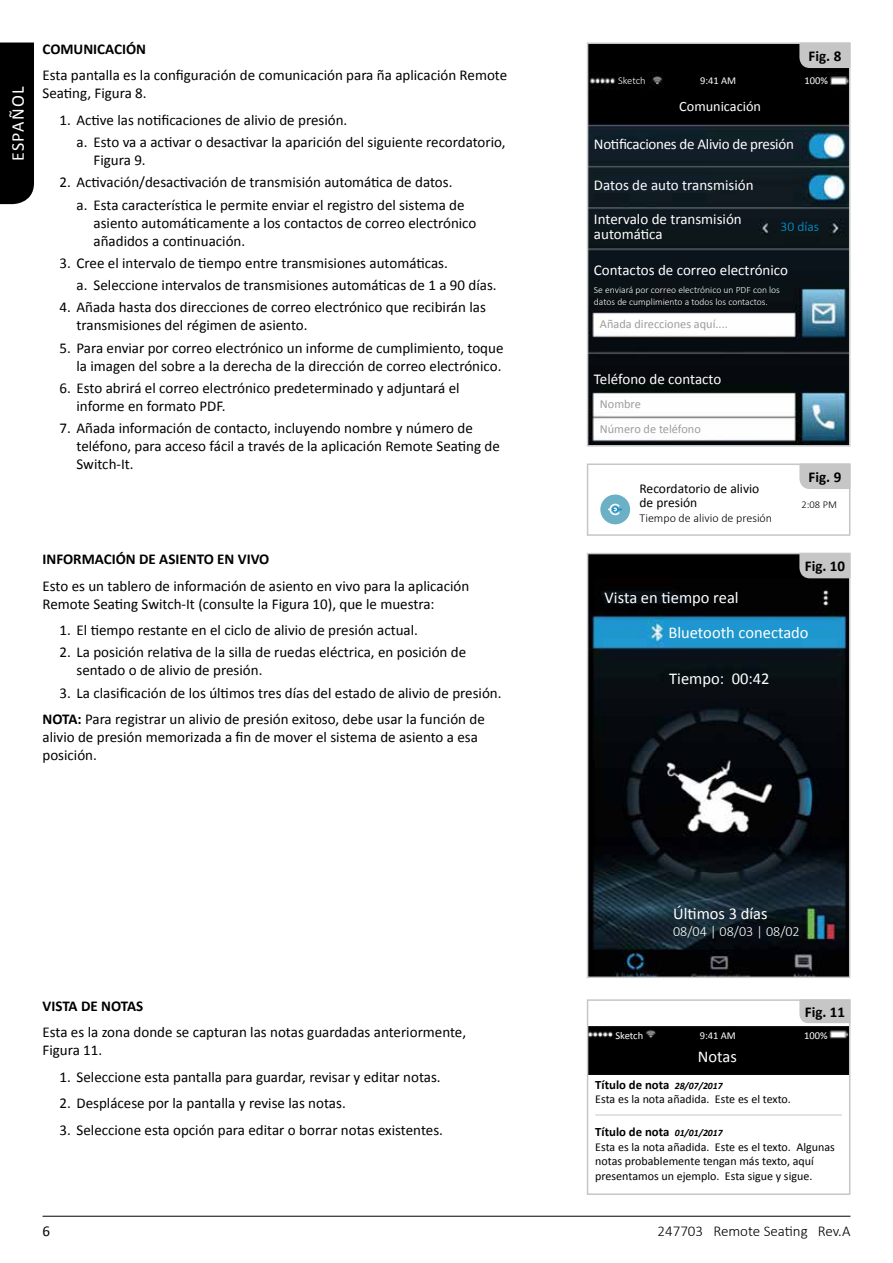
<style>
.page{position:relative;width:893px;height:1263px;background:#fff}
.page>*{position:absolute;margin:0;border:0;box-sizing:border-box;transform-origin:0 0}
.t1{font:18px "Calibri";letter-spacing:.08em;color:#fff}
.t2{font:16.5px/34.7px "Calibri";color:#fff}
.t3{font:15px/18px "Calibri";color:#000}
.t4{font:15px/15px "Calibri";color:#fff}
.t5{font:700 15px "Calibri";color:#000}
.t6{font:15px "Calibri";letter-spacing:-.02em;color:#fff}
.t7{font:300 15px "Calibri";color:#000}
.t8{font:14.25px "Calibri";color:#fff}
.t9{font:300 14.1px "Calibri";color:#fff}
.t10{font:13.5px/13.5px "Calibri";color:#000}
.t11{font:300 13.5px "Calibri";color:#009fe3}
.t12{font:700 12.75px "Calibri";color:#000}
.t13{font:12.3px/24.3px "Calibri";color:#9d9d9c}
.t14{font:12px/14.4px "Calibri";color:#000}
.t15{font:300 12px "Calibri";color:#000}
.t16{font:10.5px "Calibri";color:#fff}
.t17{font:300 10.5px "Calibri";letter-spacing:-.005em;color:#fff}
.t18{font:300 10.5px "Calibri";color:#000}
.t19{font:300 9.6px/11.6px "Calibri";color:#fff}
.s1{font-weight:700}
.s2{font-style:italic;font-size:9.75px}
</style>
<div class="page">
<hr style="left:43px;top:1216px;width:807px;height:1px;background:#000">
<div style="left:0;top:43px;width:34px;height:161px;background:#000"></div>
<div style="left:590px;top:1027px;width:257px;height:47px;background:#000"></div>
<div style="left:587px;top:999px;width:263px;height:196px;border:2px solid #c6c6c6"></div>
<div style="left:588px;top:43px;width:262px;height:403px;background:#000"></div>
<img style="left:590px;top:72px;width:257px;height:371px">
<div style="left:587px;top:43px;width:263px;height:403px;border:2px solid #c6c6c6"></div>
<div style="left:588px;top:554px;width:262px;height:423px;background:#000"></div>
<img style="left:590px;top:578px;width:257px;height:397px">
<div style="left:587px;top:553px;width:263px;height:425px;border:2px solid #c6c6c6"></div>
<div style="left:587px;top:463px;width:263px;height:73px;border:2px solid #c6c6c6"></div>
<svg style="left:799px;top:43px;width:51px;height:25px"></svg>
<svg style="left:799px;top:553px;width:51px;height:25px"></svg>
<svg style="left:799px;top:999px;width:51px;height:24px"></svg>
<svg style="left:799px;top:463px;width:51px;height:26px"></svg>
<div style="left:600px;top:495px;width:30px;height:29px;background:#6cb0c5;border-radius:50%"></div>
<svg style="left:608px;top:504px;width:14px;height:11px"></svg>
<hr style="left:595px;top:1114px;width:247px;height:1px;background:#c6c6c6">
<p class="t1" style="left:6px;top:161px;width:77px;rotate:-90deg">ESPAÑOL</p>
<p class="t5" style="left:43px;top:39px;width:105px">COMUNICACIÓN</p>
<p class="t3" style="left:43px;top:66px;width:466px">Esta pantalla es la configuración de comunicación para ña aplicación Remote<br>Seating, Figura 8.</p>
<p class="t3" style="left:77px;top:109px;width:431px;line-height:22.2px;text-indent:-17px">1. Active las notificaciones de alivio de presión.<br>a. Esto va a activar o desactivar la aparición del siguiente recordatorio,</p>
<p class="t3" style="left:94px;top:151px;width:54px">Figura 9.</p>
<p class="t3" style="left:77px;top:171px;width:390px;line-height:22.2px;text-indent:-17px">2. Activación/desactivación de transmisión automática de datos. a. Esta característica le permite enviar el registro del sistema de</p>
<p class="t3" style="left:94px;top:214px;width:384px">asiento automáticamente a los contactos de correo electrónico añadidos a continuación.</p>
<p class="t3" style="left:77px;top:252px;width:422px;line-height:22.2px;text-indent:-17px">3. Cree el intervalo de tiempo entre transmisiones automáticas.<br>a. Seleccione intervalos de transmisiones automáticas de 1 a 90 días.</p>
<p class="t3" style="left:77px;top:298px;width:411px;text-indent:-17px">4. Añada hasta dos direcciones de correo electrónico que recibirán las transmisiones del régimen de asiento.</p>
<p class="t3" style="left:60px;top:339px;width:445px;text-align:right">5. Para enviar por correo electrónico un informe de cumplimiento, toque la imagen del sobre a la derecha de la dirección de correo electrónico.</p>
<p class="t3" style="left:77px;top:379px;width:385px;text-indent:-17px">6. Esto abrirá el correo electrónico predeterminado y adjuntará el informe en formato PDF.</p>
<p class="t3" style="left:77px;top:419px;width:425px;text-indent:-17px">7. Añada información de contacto, incluyendo nombre y número de teléfono, para acceso fácil a través de la aplicación Remote Seating de<br>Switch-It.</p>
<p class="t5" style="left:43px;top:549px;width:228px">INFORMACIÓN DE ASIENTO EN VIVO</p>
<p class="t3" style="left:43px;top:577px;width:428px">Esto es un tablero de información de asiento en vivo para la aplicación<br>Remote Seating Switch-It (consulte la Figura 10), que le muestra:</p>
<p class="t3" style="left:60px;top:621px;width:360px">1. El tiempo restante en el ciclo de alivio de presión actual.</p>
<p class="t3" style="left:77px;top:643px;width:391px;text-indent:-17px">2. La posición relativa de la silla de ruedas eléctrica, en posición de sentado o de alivio de presión.</p>
<p class="t3" style="left:43px;top:679px;width:461px;line-height:26.5px;text-indent:17px">3. La clasificación de los últimos tres días del estado de alivio de presión.<br><span class="s1">NOTA:</span> Para registrar un alivio de presión exitoso, debe usar la función de</p>
<p class="t3" style="left:43px;top:728px;width:437px">alivio de presión memorizada a fin de mover el sistema de asiento a esa posición.</p>
<p class="t17" style="left:618px;top:74px;width:29px">Sketch</p>
<p class="t5" style="left:809px;top:46px;width:34px">Fig. 8</p>
<p class="t16" style="left:700px;top:74px;width:38px">9:41 AM</p>
<p class="t16" style="left:805px;top:74px;width:25px">100%</p>
<p class="t8" style="left:679px;top:97px;width:83px">Comunicación</p>
<p class="t6" style="left:594px;top:135px;width:201px">Notificaciones de Alivio de presión</p>
<p class="t4" style="left:594px;top:178px;width:161px">Datos de auto transmisión</p>
<p class="t4" style="left:594px;top:212px;width:149px">Intervalo de transmisión automática</p>
<p class="t4" style="left:594px;top:263px;width:196px">Contactos de correo electrónico</p>
<p class="t11" style="left:781px;top:218px;width:40px">30 días</p>
<p class="t19" style="left:594px;top:284px;width:188px">Se enviará por correo electrónico un PDF con los datos de cumplimiento a todos los contactos.</p>
<p class="t13" style="left:600px;top:312px;width:130px">Añada direcciones aquí....</p>
<p class="t4" style="left:594px;top:371px;width:129px">Teléfono de contacto</p>
<p class="t13" style="left:600px;top:392px;width:102px">Nombre<br>Número de teléfono</p>
<p class="t10" style="left:639px;top:482px;width:121px">Recordatorio de alivio de presión</p>
<p class="t15" style="left:639px;top:511px;width:134px">Tiempo de alivio de presión</p>
<p class="t5" style="left:809px;top:467px;width:34px">Fig. 9</p>
<p class="t18" style="left:801px;top:498px;width:37px">2:08 PM</p>
<p class="t5" style="left:805px;top:557px;width:42px">Fig. 10</p>
<p class="t2" style="left:668px;top:580px;width:142px;text-indent:-64px">Vista en tiempo real<br>Bluetooth conectado</p>
<p class="t2" style="left:669px;top:661px;width:102px">Tiempo: 00:42</p>
<p class="t5" style="left:43px;top:996px;width:102px">VISTA DE NOTAS</p>
<p class="t3" style="left:43px;top:1023px;width:425px">Esta es la zona donde se capturan las notas guardadas anteriormente,<br>Figura 11.</p>
<p class="t3" style="left:60px;top:1067px;width:383px">1. Seleccione esta pantalla para guardar, revisar y editar notas.</p>
<p class="t3" style="left:60px;top:1094px;width:288px">2. Desplácese por la pantalla y revise las notas.</p>
<p class="t3" style="left:60px;top:1120px;width:385px">3. Seleccione esta opción para editar o borrar notas existentes.</p>
<p class="t2" style="left:673px;top:896px;width:96px">Últimos 3 días</p>
<p class="t9" style="left:673px;top:922px;width:128px">08/04 | 08/03 | 08/02</p>
<p class="t5" style="left:805px;top:1002px;width:42px">Fig. 11</p>
<p class="t16" style="left:615px;top:1028px;width:29px">Sketch</p>
<p class="t16" style="left:700px;top:1028px;width:38px">9:41 AM</p>
<p class="t16" style="left:804px;top:1028px;width:25px">100%</p>
<p class="t2" style="left:698px;top:1039px;width:41px">Notas</p>
<p class="t12" style="left:595px;top:1076px;width:129px">Título de nota <span class="s2">28/07/2017</span></p>
<p class="t14" style="left:595px;top:1092px;width:197px">Esta es la nota añadida. Este es el texto.</p>
<p class="t12" style="left:595px;top:1124px;width:129px">Título de nota <span class="s2">01/01/2017</span></p>
<p class="t14" style="left:595px;top:1140px;width:241px">Esta es la nota añadida. Este es el texto. Algunas notas probablemente tengan más texto, aquí presentamos un ejemplo. Esta sigue y sigue.</p>
<p class="t3" style="left:43px;top:1222px;width:9px">6</p>
<p class="t7" style="left:657px;top:1222px;width:194px">247703 Remote Seating Rev.A</p>
</div>
